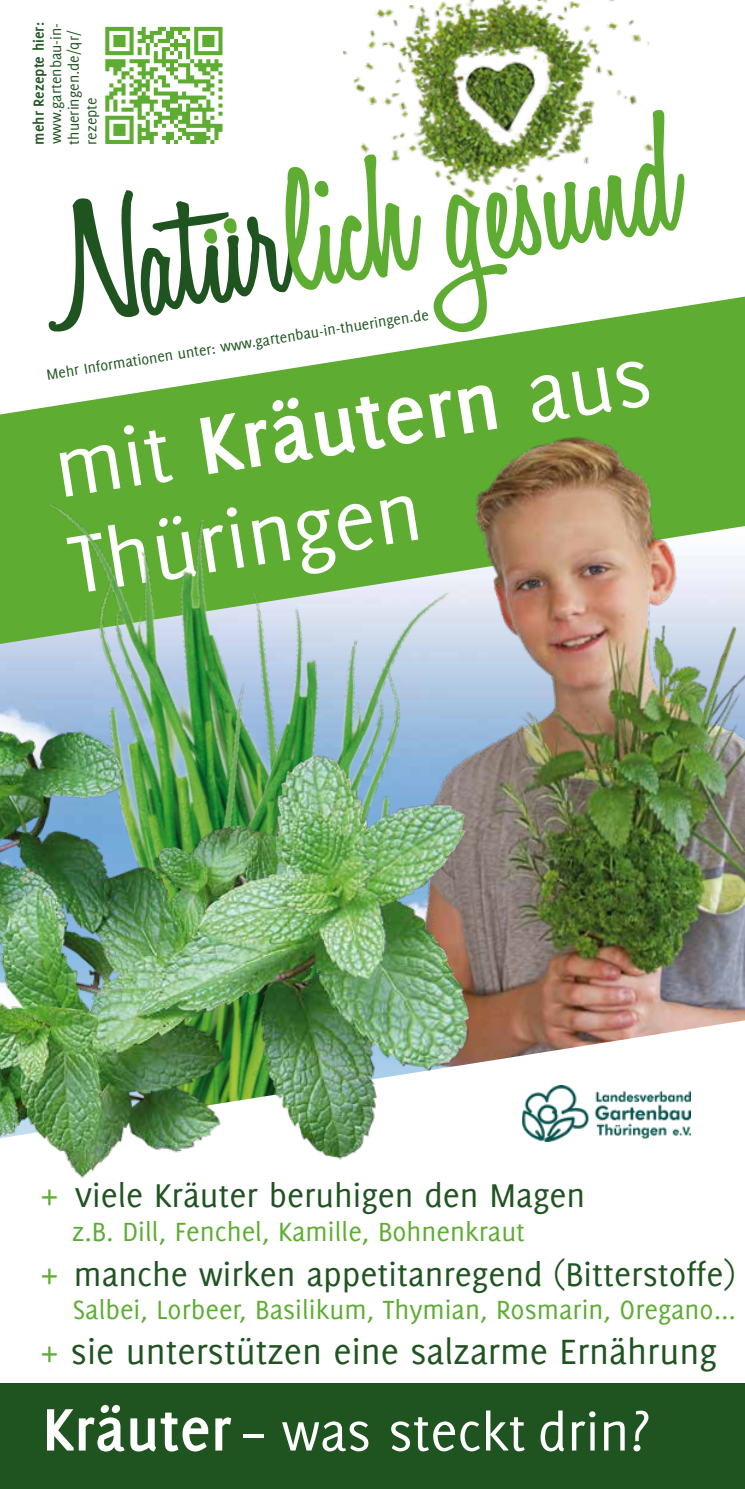
<style>
.page{position:relative;width:745px;height:1489px;background:#fff}
.page>*{position:absolute;margin:0;border:0;box-sizing:border-box;transform-origin:0 0}
.t1{font:89.5px/97.2px "Delicious";color:#fff}
.t2{font:57.75px "Delicious";color:#fff}
.t3{font:38.5px "Delicious";color:#1f5420}
.t4{font:36px "Delicious";color:#1f5420}
.t5{font:28.75px "Delicious";color:#5ead32}
.t6{font:16px/17.5px "Delicious";color:#1f5420}
.t7{font:700 16px "Delicious";color:#1f5420}
.s1{font-weight:700}
.s2{font-size:38.5px;color:#5ead32}
.s3{font-size:38.5px}
.s4{color:#5ead32}
.s5{font-weight:700;font-size:65.5px}
</style>
<div class="page">
<svg style="left:286px;top:167px;width:398px;height:129px"></svg>
<svg style="left:72px;top:190px;width:224px;height:106px"></svg>
<svg style="left:48px;top:296px;width:696px;height:111px"></svg>
<img style="left:622px;top:407px;width:122px;height:613px">
<img style="left:0;top:387px;width:622px;height:89px">
<img style="left:0;top:476px;width:657px;height:544px">
<svg style="left:495px;top:1020px;width:249px;height:122px"></svg>
<div style="left:0;top:1383px;width:744px;height:105px;background:#1f5420"></div>
<img style="left:522px;top:1085px;width:167px;height:56px">
<svg style="left:105px;top:26px;width:118px;height:118px"></svg>
<img style="left:0;top:719px;width:495px;height:459px">
<img style="left:338px;top:0;width:327px;height:212px">
<p class="t7" style="left:29px;top:145px;width:124px;rotate:-90deg">mehr Rezepte hier:</p>
<p class="t6" style="left:47px;top:145px;width:123px;rotate:-90deg">www.gartenbau-in&shy;thueringen.de/qr/ rezepte</p>
<p class="t6" style="left:45px;top:366px;width:388px;rotate:-9deg">Mehr Informationen unter: www.gartenbau-in-thueringen.de</p>
<h1 class="t1" style="left:47px;top:420px;width:604px;rotate:-9deg">mit <span class="s1">Kräutern</span> aus<br>Thüringen</h1>
<h3 class="t4" style="left:40px;top:1174px;width:546px"><span class="s2">+</span> <span class="s3">v</span>iele Kräuter beruhigen den Magen</h3>
<h3 class="t5" style="left:72px;top:1214px;width:454px">z.B. Dill, Fenchel, Kamille, Bohnenkraut</h3>
<h3 class="t4" style="left:40px;top:1253px;width:696px"><span class="s2">+</span> manche wirken appetitanregend (Bitterstoffe)</h3>
<h3 class="t5" style="left:73px;top:1293px;width:664px">Salbei, Lorbeer, Basilikum, Thymian, Rosmarin, Oregano...</h3>
<h3 class="t3" style="left:40px;top:1329px;width:677px"><span class="s4">+</span> sie unterstützen eine salzarme Ernährung</h3>
<h2 class="t2" style="left:42px;top:1398px;width:609px"><span class="s5">Kräuter</span> – was steckt drin?</h2>
</div>
